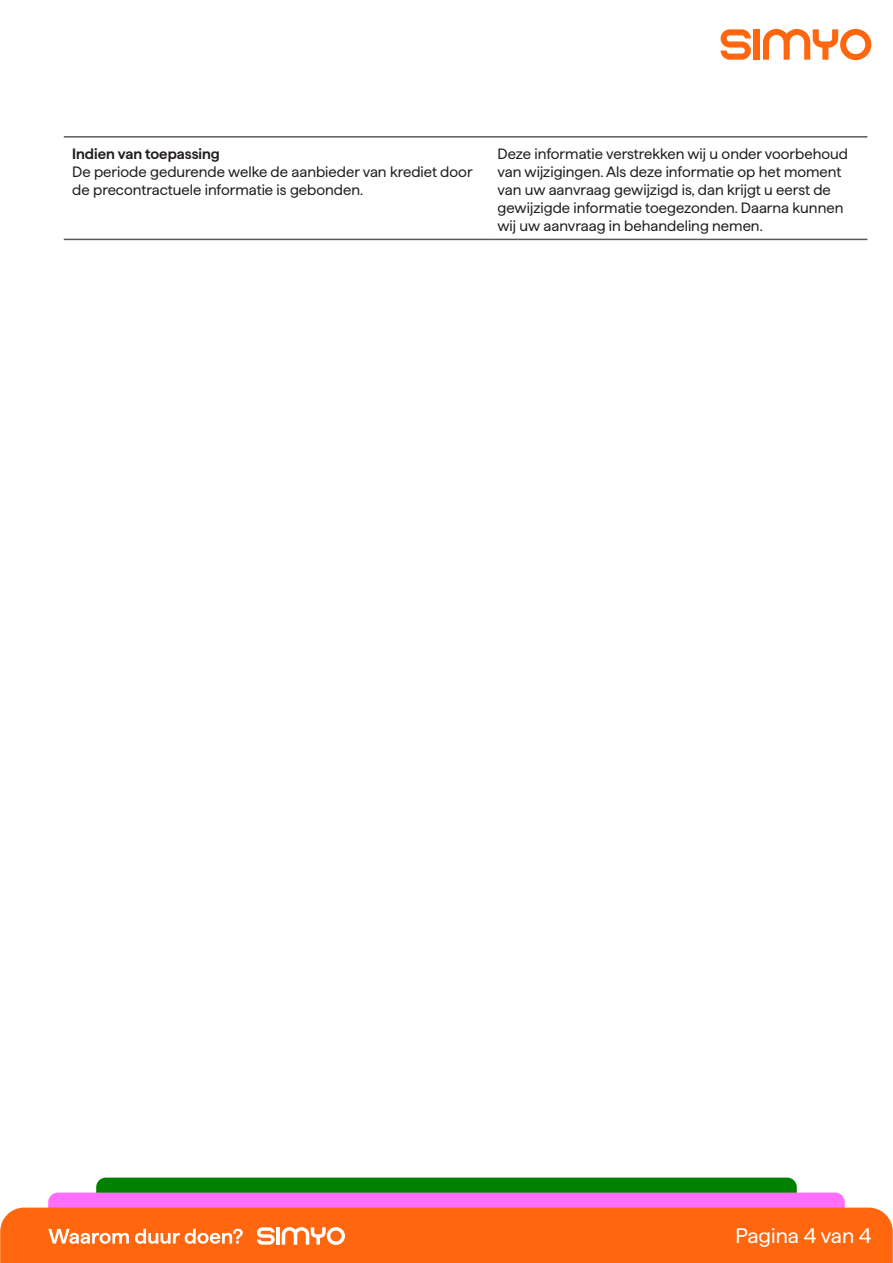
<style>
.page{position:relative;width:893px;height:1263px;background:#fff}
.page>*{position:absolute;margin:0;border:0;box-sizing:border-box;transform-origin:0 0}
.t1{font:21px "Haffer";color:#fff}
.t2{font:15px/18px "Haffer";color:#231f20}
.t3{font:600 15px "Haffer";color:#231f20}
</style>
<div class="page">
<div style="left:0;top:1207px;width:893px;height:56px;background:#ff660d"></div>
<svg style="left:48px;top:1177px;width:797px;height:68px;background:#cd7750"></svg>
<svg style="left:763px;top:29px;width:108px;height:31px"></svg>
<div style="left:754px;top:29px;width:6px;height:31px;background:#ff660d"></div>
<svg style="left:721px;top:29px;width:30px;height:31px"></svg>
<hr style="left:64px;top:136px;width:425px;height:2px;background:#58595b">
<hr style="left:489px;top:136px;width:378px;height:2px;background:#58595b">
<hr style="left:64px;top:239px;width:425px;height:1px;background:#58595b">
<hr style="left:489px;top:239px;width:378px;height:1px;background:#58595b">
<p class="t3" style="left:72px;top:143px;width:149px">Indien van toepassing</p>
<p class="t2" style="left:72px;top:161px;width:401px">De periode gedurende welke de aanbieder van krediet door de precontractuele informatie is gebonden.</p>
<p class="t2" style="left:497px;top:143px;width:352px">Deze informatie verstrekken wij u onder voorbehoud van wijzigingen. Als deze informatie op het moment van uw aanvraag gewijzigd is, dan krijgt u eerst de gewijzigde informatie toegezonden. Daarna kunnen wij uw aanvraag in behandeling nemen.</p>
<h1 class="t1" style="left:735px;top:1220px;width:138px">Pagina 4 van 4</h1>
</div>
